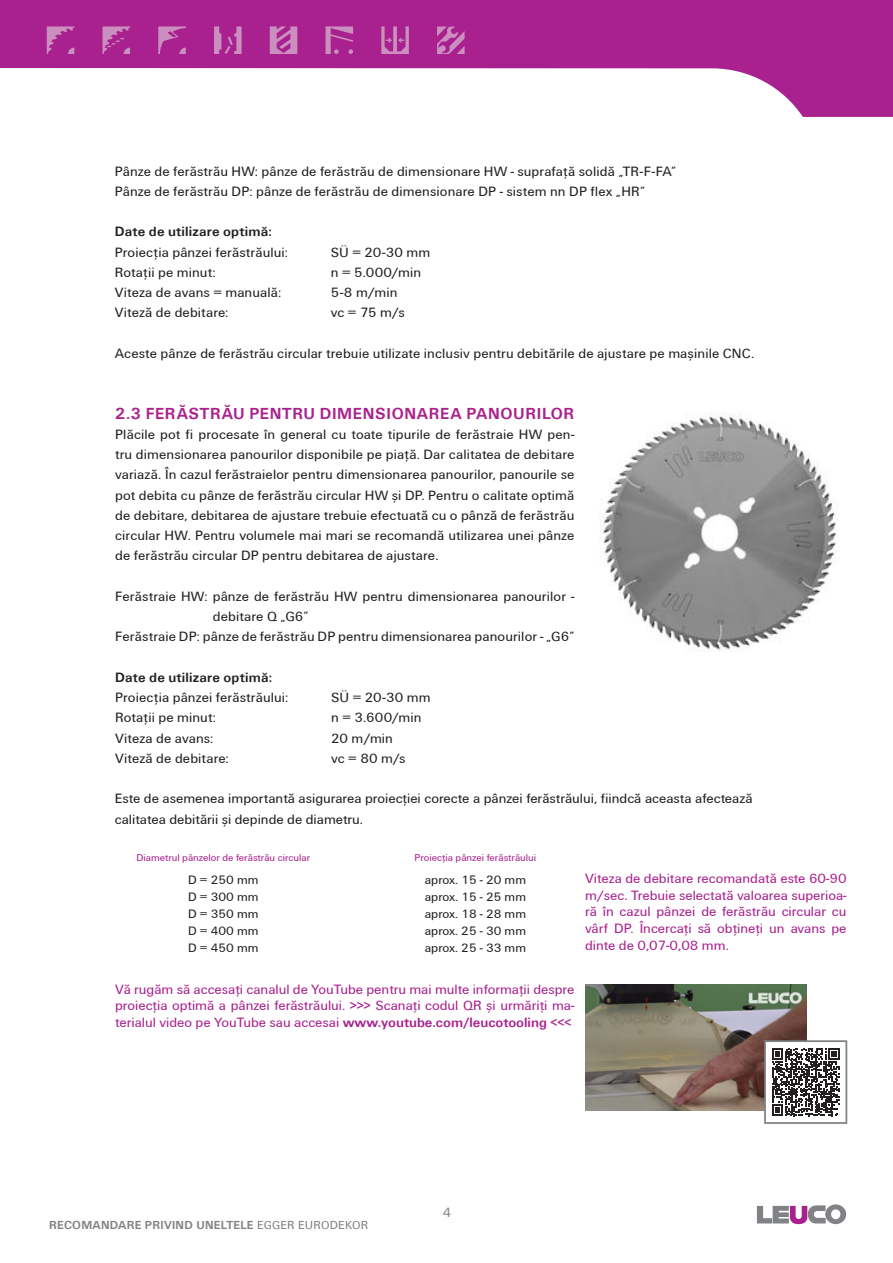
<style>
.page{position:relative;width:893px;height:1263px;background:#fff}
.page>*{position:absolute;margin:0;border:0;box-sizing:border-box;transform-origin:0 0}
.t1{font:700 16.5px "LEUCO UN CH";letter-spacing:.04em;color:#a9218e}
.t2{font:13.95px/20.2px "LEUCO UN CH";letter-spacing:.005em;color:#231f20}
.t3{font:13.95px/16.8px "LEUCO UN CH";color:#a9218e;text-align:justify}
.t4{font:700 13.95px "LEUCO UN CH";letter-spacing:.015em;color:#231f20}
.t5{font:13.95px "LEUCO UN";color:#808285}
.t6{font:12.6px "LEUCO UN CH";color:#231f20}
.t7{font:700 12px "LEUCO UN CH";letter-spacing:.02em;color:#808285}
.t8{font:10.2px "LEUCO UN CH";color:#a9218e}
.s1{font-weight:700}
.s2{font-weight:400}
</style>
<div class="page">
<svg style="left:0;top:0;width:893px;height:117px;fill:#a9218e"></svg>
<svg style="left:326px;top:26px;width:27px;height:28px"></svg>
<svg style="left:214px;top:26px;width:28px;height:28px"></svg>
<svg style="left:47px;top:26px;width:27px;height:28px"></svg>
<svg style="left:103px;top:26px;width:27px;height:28px"></svg>
<svg style="left:437px;top:26px;width:28px;height:28px"></svg>
<svg style="left:158px;top:26px;width:28px;height:28px"></svg>
<svg style="left:270px;top:26px;width:27px;height:28px"></svg>
<svg style="left:381px;top:26px;width:28px;height:28px"></svg>
<svg style="left:757px;top:1204px;width:89px;height:20px"></svg>
<img style="left:585px;top:984px;width:222px;height:126px">
<div style="left:765px;top:1041px;width:81px;height:82px;background:#fff"></div>
<svg style="left:772px;top:1048px;width:68px;height:68px"></svg>
<div style="left:764px;top:1040px;width:83px;height:84px;border:2px solid #808285"></div>
<img style="left:600px;top:412px;width:239px;height:239px">
<p class="t2" style="left:115px;top:161px;width:563px">Pânze de ferăstrău HW: pânze de ferăstrău de dimensionare HW - suprafață solidă „TR-F-FA”<br>Pânze de ferăstrău DP: pânze de ferăstrău de dimensionare DP - sistem nn DP flex „HR”</p>
<p class="t4" style="left:115px;top:224px;width:158px">Date de utilizare optimă:</p>
<p class="t2" style="left:115px;top:242px;width:175px">Proiecția pânzei ferăstrăului:</p>
<p class="t2" style="left:331px;top:242px;width:101px">SÜ = 20-30 mm</p>
<p class="t2" style="left:115px;top:262px;width:102px">Rotații pe minut:</p>
<p class="t2" style="left:331px;top:262px;width:92px">n = 5.000/min</p>
<p class="t2" style="left:115px;top:282px;width:168px">Viteza de avans = manuală:</p>
<p class="t2" style="left:331px;top:282px;width:68px">5-8 m/min</p>
<p class="t2" style="left:115px;top:303px;width:115px">Viteză de debitare:</p>
<p class="t2" style="left:331px;top:303px;width:75px">vc = 75 m/s</p>
<p class="t2" style="left:115px;top:343px;width:641px">Aceste pânze de ferăstrău circular trebuie utilizate inclusiv pentru debitările de ajustare pe mașinile CNC.</p>
<p class="t1" style="left:115px;top:404px;width:461px">2.3 FERĂSTRĂU PENTRU DIMENSIONAREA PANOURILOR</p>
<p class="t2" style="left:115px;top:424px;width:461px;text-align:justify">Plăcile pot fi procesate în general cu toate tipurile de ferăstraie HW pen&shy;tru dimensionarea panourilor disponibile pe piață. Dar calitatea de debitare variază. În cazul ferăstraielor pentru dimensionarea panourilor, panourile se pot debita cu pânze de ferăstrău circular HW și DP. Pentru o calitate optimă de debitare, debitarea de ajustare trebuie efectuată cu o pânză de ferăstrău circular HW. Pentru volumele mai mari se recomandă utilizarea unei pânze de ferăstrău circular DP pentru debitarea de ajustare.</p>
<p class="t2" style="left:115px;top:586px;width:461px">Ferăstraie HW: pânze de ferăstrău HW pentru dimensionarea panourilor -</p>
<p class="t2" style="left:213px;top:606px;width:97px">debitare Q „G6”</p>
<p class="t2" style="left:115px;top:627px;width:461px">Ferăstraie DP: pânze de ferăstrău DP pentru dimensionarea panourilor - „G6”</p>
<p class="t4" style="left:115px;top:669px;width:158px">Date de utilizare optimă:</p>
<p class="t2" style="left:115px;top:687px;width:175px">Proiecția pânzei ferăstrăului:</p>
<p class="t2" style="left:331px;top:687px;width:101px">SÜ = 20-30 mm</p>
<p class="t2" style="left:115px;top:708px;width:102px">Rotații pe minut:</p>
<p class="t2" style="left:331px;top:708px;width:92px">n = 3.600/min</p>
<p class="t2" style="left:115px;top:728px;width:100px">Viteza de avans:</p>
<p class="t2" style="left:331px;top:728px;width:63px">20 m/min</p>
<p class="t2" style="left:115px;top:748px;width:115px">Viteză de debitare:</p>
<p class="t2" style="left:331px;top:748px;width:76px">vc = 80 m/s</p>
<p class="t2" style="left:115px;top:789px;width:639px">Este de asemenea importantă asigurarea proiecției corecte a pânzei ferăstrăului, fiindcă aceasta afectează calitatea debitării și depinde de diametru.</p>
<p class="t8" style="left:137px;top:851px;width:175px">Diametrul pânzelor de ferăstrău circular</p>
<p class="t8" style="left:415px;top:851px;width:123px">Proiecția pânzei ferăstrăului</p>
<p class="t6" style="left:188px;top:873px;width:72px">D = 250 mm</p>
<p class="t6" style="left:425px;top:873px;width:103px">aprox. 15 - 20 mm</p>
<p class="t6" style="left:188px;top:890px;width:72px">D = 300 mm</p>
<p class="t6" style="left:425px;top:890px;width:103px">aprox. 15 - 25 mm</p>
<p class="t6" style="left:188px;top:907px;width:72px">D = 350 mm</p>
<p class="t6" style="left:425px;top:907px;width:103px">aprox. 18 - 28 mm</p>
<p class="t6" style="left:188px;top:923px;width:72px">D = 400 mm</p>
<p class="t6" style="left:425px;top:923px;width:103px">aprox. 25 - 30 mm</p>
<p class="t6" style="left:188px;top:940px;width:72px">D = 450 mm</p>
<p class="t6" style="left:425px;top:940px;width:103px">aprox. 25 - 33 mm</p>
<p class="t3" style="left:585px;top:870px;width:263px">Viteza de debitare recomandată este 60-90 m/sec. Trebuie selectată valoarea superioa&shy;ră în cazul pânzei de ferăstrău circular cu vârf DP. Încercați să obțineți un avans pe dinte de 0,07-0,08 mm.</p>
<p class="t3" style="left:115px;top:981px;width:461px">Vă rugăm să accesați canalul de YouTube pentru mai multe informații despre proiecția optimă a pânzei ferăstrăului. &gt;&gt;&gt; Scanați codul QR și urmăriți ma&shy;terialul video pe YouTube sau accesai <span class="s1">www.youtube.com/leucotooling</span> &lt;&lt;&lt;</p>
<p class="t7" style="left:49px;top:1218px;width:321px">RECOMANDARE PRIVIND UNELTELE <span class="s2">EGGER EURODEKOR</span></p>
<p class="t5" style="left:443px;top:1204px;width:10px">4</p>
</div>
